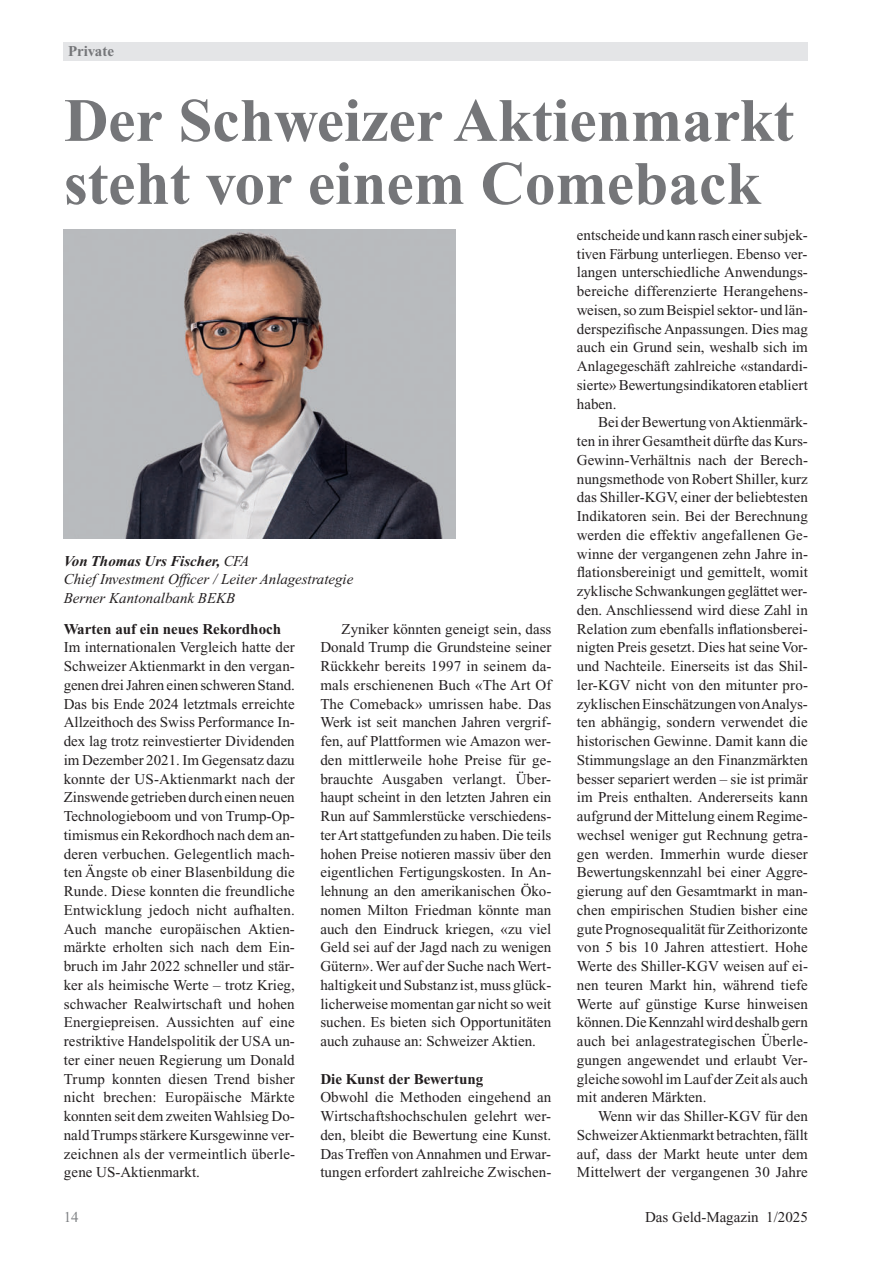
<style>
.page{position:relative;width:893px;height:1263px;background:#fff}
.page>*{position:absolute;margin:0;border:0;box-sizing:border-box;transform-origin:0 0}
.t1{font:700 61.5px/63px "Times New Roman PS Std";color:#757679}
.t2{font:15px/18.8px "Times New Roman PS Std";color:#231f20;text-align:justify}
.t3{font:italic 15px "Times New Roman PS Std";color:#231f20}
.t4{font:700 15px "Times New Roman PS Std";color:#231f20}
.t5{font:italic 700 15px "Times New Roman PS Std";color:#231f20}
.t6{font:700 15px "Times New Roman PS Std";color:#757679}
.t7{font:15px "Times New Roman PS Std";color:#808285}
.s1{font-weight:400}
</style>
<div class="page">
<div style="left:64px;top:43px;width:744px;height:18px;background:#e4e5e7"></div>
<img style="left:64px;top:230px;width:392px;height:308px">
<p class="t6" style="left:68px;top:46px;width:48px">Private</p>
<p class="t1" style="left:64px;top:96px;width:732px">Der Schweizer Aktienmarkt steht vor einem Comeback</p>
<p class="t5" style="left:64px;top:556px;width:187px">Von Thomas Urs Fischer, <span class="s1">CFA</span></p>
<p class="t3" style="left:64px;top:574px;width:291px">Chief Investment Officer / Leiter Anlagestrategie</p>
<p class="t3" style="left:64px;top:593px;width:173px">Berner Kantonalbank BEKB</p>
<p class="t4" style="left:64px;top:624px;width:219px">Warten auf ein neues Rekordhoch</p>
<p class="t2" style="left:64px;top:639px;width:233px">Im internationalen Vergleich hatte der Schweizer Aktienmarkt in den vergan&shy;genen drei Jahren einen schweren Stand.<br>Das bis Ende 2024 letztmals erreichte Allzeithoch des Swiss Performance In&shy;dex lag trotz reinvestierter Dividenden im Dezember 2021. Im Gegensatz dazu konnte der US-Aktienmarkt nach der Zinswende getrieben durch einen neuen Technologieboom und von Trump-Op&shy;timismus ein Rekordhoch nach dem an&shy;deren verbuchen. Gelegentlich mach&shy;ten Ängste ob einer Blasenbildung die Runde. Diese konnten die freundliche Entwicklung jedoch nicht aufhalten.<br>Auch manche europäischen Aktien&shy;märkte erholten sich nach dem Ein&shy;bruch im Jahr 2022 schneller und stär&shy;ker als heimische Werte – trotz Krieg, schwacher Realwirtschaft und hohen Energiepreisen. Aussichten auf eine restriktive Handelspolitik der USA un&shy;ter einer neuen Regierung um Donald Trump konnten diesen Trend bisher nicht brechen: Europäische Märkte konnten seit dem zweiten Wahlsieg Do&shy;nald Trumps stärkere Kursgewinne ver&shy;zeichnen als der vermeintlich überle&shy;gene US-Aktienmarkt.</p>
<p class="t2" style="left:320px;top:621px;width:233px;text-indent:21px">Zyniker könnten geneigt sein, dass Donald Trump die Grundsteine seiner Rückkehr bereits 1997 in seinem da&shy;mals erschienenen Buch «The Art Of The Comeback» umrissen habe. Das Werk ist seit manchen Jahren vergrif&shy;fen, auf Plattformen wie Amazon wer&shy;den mittlerweile hohe Preise für ge&shy;brauchte Ausgaben verlangt. Über&shy;haupt scheint in den letzten Jahren ein Run auf Sammlerstücke verschiedens&shy;ter Art stattgefunden zu haben. Die teils hohen Preise notieren massiv über den eigentlichen Fertigungskosten. In An&shy;lehnung an den amerikanischen Öko&shy;nomen Milton Friedman könnte man auch den Eindruck kriegen, «zu viel Geld sei auf der Jagd nach zu wenigen Gütern». Wer auf der Suche nach Wert&shy;haltigkeit und Substanz ist, muss glück&shy;licherweise momentan gar nicht so weit suchen. Es bieten sich Opportunitäten auch zuhause an: Schweizer Aktien.</p>
<p class="t4" style="left:320px;top:1074px;width:164px">Die Kunst der Bewertung</p>
<p class="t2" style="left:320px;top:1089px;width:233px">Obwohl die Methoden eingehend an Wirtschaftshochschulen gelehrt wer&shy;den, bleibt die Bewertung eine Kunst.<br>Das Treffen von Annahmen und Erwar&shy;tungen erfordert zahlreiche Zwischen-</p>
<p class="t2" style="left:577px;top:227px;width:233px">entscheide und kann rasch einer subjek&shy;tiven Färbung unterliegen. Ebenso ver&shy;langen unterschiedliche Anwendungs&shy;bereiche differenzierte Herangehens&shy;weisen, so zum Beispiel sektor- und län&shy;derspezifische Anpassungen. Dies mag auch ein Grund sein, weshalb sich im Anlagegeschäft zahlreiche «standardi&shy;sierte» Bewertungsindikatoren etabliert haben.</p>
<p class="t2" style="left:577px;top:414px;width:233px;text-indent:21px">Bei der Bewertung von Aktienmärk&shy;ten in ihrer Gesamtheit dürfte das Kurs-Gewinn-Verhältnis nach der Berech&shy;nungsmethode von Robert Shiller, kurz das Shiller-KGV, einer der beliebtesten Indikatoren sein. Bei der Berechnung werden die effektiv angefallenen Ge&shy;winne der vergangenen zehn Jahre in&shy;flationsbereinigt und gemittelt, womit zyklische Schwankungen geglättet wer&shy;den. Anschliessend wird diese Zahl in Relation zum ebenfalls inflationsberei&shy;nigten Preis gesetzt. Dies hat seine Vor&shy;und Nachteile. Einerseits ist das Shil&shy;ler-KGV nicht von den mitunter pro&shy;zyklischen Einschätzungen von Analys&shy;ten abhängig, sondern verwendet die historischen Gewinne. Damit kann die Stimmungslage an den Finanzmärkten besser separiert werden – sie ist primär im Preis enthalten. Andererseits kann aufgrund der Mittelung einem Regime&shy;wechsel weniger gut Rechnung getra&shy;gen werden. Immerhin wurde dieser Bewertungskennzahl bei einer Aggre&shy;gierung auf den Gesamtmarkt in man&shy;chen empirischen Studien bisher eine gute Prognosequalität für Zeithorizonte von 5 bis 10 Jahren attestiert. Hohe Werte des Shiller-KGV weisen auf ei&shy;nen teuren Markt hin, während tiefe Werte auf günstige Kurse hinweisen können. Die Kennzahl wird deshalb gern auch bei anlagestrategischen Überle&shy;gungen angewendet und erlaubt Ver&shy;gleiche sowohl im Lauf der Zeit als auch mit anderen Märkten.</p>
<p class="t2" style="left:577px;top:1108px;width:233px;text-indent:21px">Wenn wir das Shiller-KGV für den Schweizer Aktienmarkt betrachten, fällt auf, dass der Markt heute unter dem Mittelwert der vergangenen 30 Jahre</p>
<p class="t7" style="left:64px;top:1212px;width:16px">14</p>
<p class="t2" style="left:645px;top:1209px;width:164px">Das Geld-Magazin 1/2025</p>
</div>
